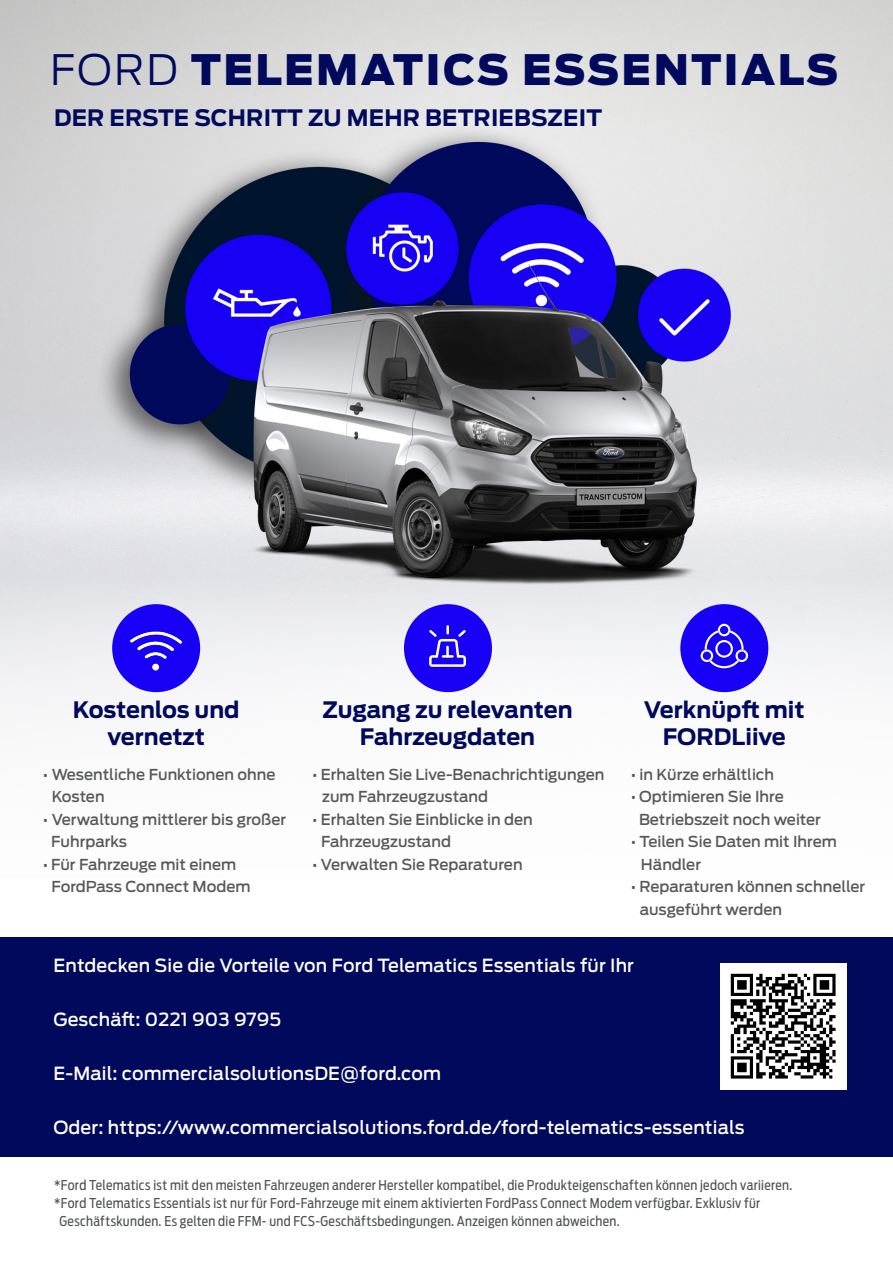
<style>
.page{position:relative;width:893px;height:1263px;background:#fff}
.page>*{position:absolute;margin:0;border:0;box-sizing:border-box;transform-origin:0 0}
.t1{font:900 41.7px "Ford Antenna";letter-spacing:.055em;color:#00095b}
.t2{font:700 22.5px/27px "Ford Antenna";color:#00095b;text-align:center}
.t3{font:500 18px "Ford Antenna";letter-spacing:.01em;color:#fff}
.t4{font:500 15px/22.5px "Ford Antenna";color:#57585a}
.t5{font:13.5px "Ford Antenna Cond";letter-spacing:.02em;color:#4f5252}
.s1{font-weight:300}
</style>
<div class="page">
<img style="left:0;top:0;width:893px;height:673px">
<img style="left:0;top:455px;width:892px;height:483px">
<div style="left:0;top:938px;width:893px;height:219px;background:#00095b"></div>
<img style="left:720px;top:963px;width:127px;height:127px">
<div style="left:112px;top:604px;width:88px;height:88px;background:#1700f5;border-radius:50%"></div>
<div style="left:404px;top:604px;width:88px;height:88px;background:#1700f5;border-radius:50%"></div>
<div style="left:680px;top:604px;width:88px;height:88px;background:#1700f5;border-radius:50%"></div>
<svg style="left:701px;top:624px;width:47px;height:44px"></svg>
<svg style="left:429px;top:625px;width:37px;height:42px"></svg>
<img style="left:119px;top:607px;width:71px;height:80px">
<p class="t1" style="left:50px;top:31px;width:790px"><span class="s1">FORD</span> TELEMATICS ESSENTIALS</p>
<p class="t2" style="left:54px;top:102px;width:550px">DER ERSTE SCHRITT ZU MEHR BETRIEBSZEIT</p>
<p class="t2" style="left:73px;top:694px;width:168px">Kostenlos und vernetzt</p>
<p class="t2" style="left:322px;top:694px;width:252px">Zugang zu relevanten<br>Fahrzeugdaten</p>
<p class="t2" style="left:644px;top:694px;width:162px">Verknüpft mit<br>FORDLiive</p>
<p class="t4" style="left:43px;top:761px;width:234px">• Wesentliche Funktionen ohne</p>
<p class="t4" style="left:52px;top:784px;width:54px">Kosten</p>
<p class="t4" style="left:43px;top:806px;width:245px">• Verwaltung mittlerer bis großer</p>
<p class="t4" style="left:51px;top:829px;width:77px">Fuhrparks</p>
<p class="t4" style="left:51px;top:851px;width:201px;text-indent:-9px">• Für Fahrzeuge mit einem<br>FordPass Connect Modem</p>
<p class="t4" style="left:631px;top:761px;width:145px">• in Kürze erhältlich</p>
<p class="t4" style="left:631px;top:784px;width:155px">• Optimieren Sie Ihre</p>
<p class="t4" style="left:639px;top:806px;width:183px">Betriebszeit noch weiter</p>
<p class="t4" style="left:631px;top:829px;width:208px">• Teilen Sie Daten mit Ihrem</p>
<p class="t4" style="left:641px;top:851px;width:62px">Händler</p>
<p class="t4" style="left:631px;top:874px;width:236px">• Reparaturen können schneller</p>
<p class="t4" style="left:640px;top:896px;width:144px">ausgeführt werden</p>
<p class="t4" style="left:312px;top:761px;width:294px">• Erhalten Sie Live-Benachrichtigungen</p>
<p class="t4" style="left:322px;top:784px;width:167px">zum Fahrzeugzustand</p>
<p class="t4" style="left:312px;top:806px;width:222px">• Erhalten Sie Einblicke in den</p>
<p class="t4" style="left:321px;top:829px;width:132px">Fahrzeugzustand</p>
<p class="t4" style="left:312px;top:851px;width:212px">• Verwalten Sie Reparaturen</p>
<p class="t3" style="left:53px;top:950px;width:582px">Entdecken Sie die Vorteile von Ford Telematics Essentials für Ihr</p>
<p class="t3" style="left:53px;top:1004px;width:229px">Geschäft: 0221 903 9795</p>
<p class="t3" style="left:53px;top:1058px;width:389px">E-Mail: commercialsolutionsDE@ford.com</p>
<p class="t3" style="left:53px;top:1112px;width:693px">Oder: https://www.commercialsolutions.ford.de/ford-telematics-essentials</p>
<p class="t5" style="left:54px;top:1174px;width:739px">*Ford Telematics ist mit den meisten Fahrzeugen anderer Hersteller kompatibel, die Produkteigenschaften können jedoch variieren.</p>
<p class="t5" style="left:54px;top:1192px;width:707px">*Ford Telematics Essentials ist nur für Ford-Fahrzeuge mit einem aktivierten FordPass Connect Modem verfügbar. Exklusiv für</p>
<p class="t5" style="left:60px;top:1210px;width:562px">Geschäftskunden. Es gelten die FFM- und FCS-Geschäftsbedingungen. Anzeigen können abweichen.</p>
</div>
